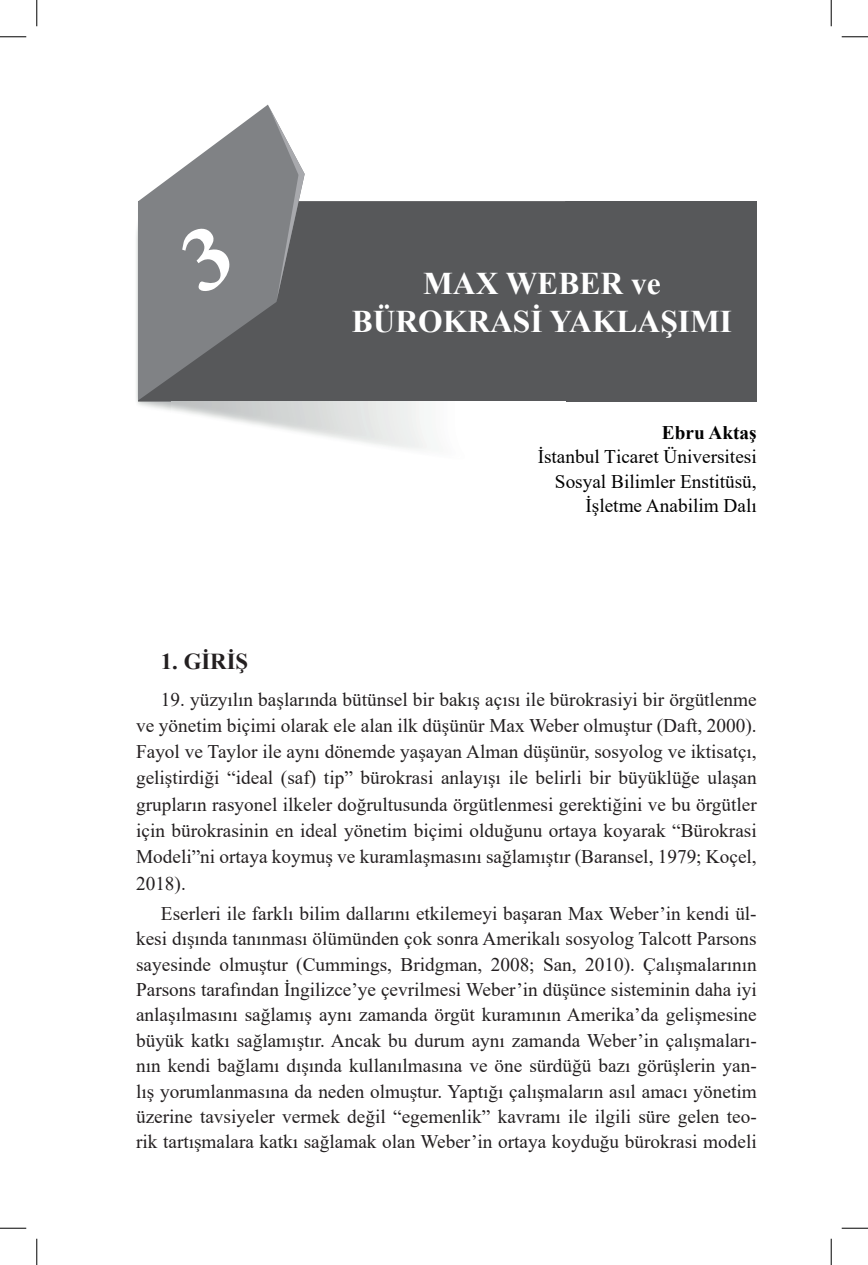
<style>
.page{position:relative;width:868px;height:1265px;background:#fff}
.page>*{position:absolute;margin:0;border:0;box-sizing:border-box;transform-origin:0 0}
.t1{font:700 31.5px/38.5px "Times New Roman";color:#fff;text-align:center}
.t2{font:700 22.75px "Times New Roman";color:#231f20}
.t3{font:19.25px/25.4px "Times New Roman";color:#231f20;text-align:justify}
.t4{font:19.25px/24.5px "Times New Roman";color:#000001;text-align:right}
.t5{font:700 19.25px "Times New Roman";color:#000001}
</style>
<div class="page">
<div style="left:138px;top:201px;width:618px;height:200px;background:#57585a"></div>
<img style="left:136px;top:224px;width:35px;height:187px">
<svg style="left:138px;top:105px;width:139px;height:295px;fill:#808285"></svg>
<svg style="left:269px;top:107px;width:35px;height:194px"></svg>
<svg style="left:0;top:36px;width:26px;height:1px"></svg>
<svg style="left:841px;top:36px;width:26px;height:1px"></svg>
<svg style="left:0;top:1227px;width:26px;height:1px"></svg>
<svg style="left:841px;top:1227px;width:26px;height:1px"></svg>
<svg style="left:36px;top:0;width:1px;height:26px"></svg>
<svg style="left:36px;top:1238px;width:1px;height:26px"></svg>
<svg style="left:830px;top:0;width:1px;height:26px"></svg>
<svg style="left:830px;top:1238px;width:1px;height:26px"></svg>
<div style="left:175px;top:222px;width:62px;height:72px;background:#808285"></div>
<h1 class="t1" style="left:351px;top:263px;width:382px">MAX WEBER ve<br>BÜROKRASİ YAKLAŞIMI</h1>
<p class="t5" style="left:661px;top:418px;width:96px">Ebru Aktaş</p>
<p class="t4" style="left:537px;top:444px;width:220px">İstanbul Ticaret Üniversitesi<br>Sosyal Bilimler Enstitüsü,<br>İşletme Anabilim Dalı</p>
<p class="t2" style="left:161px;top:645px;width:89px">1. GİRİŞ</p>
<p class="t3" style="left:136px;top:685px;width:622px;line-height:26.2px;text-indent:25px">19. yüzyılın başlarında bütünsel bir bakış açısı ile bürokrasiyi bir örgütlenme ve yönetim biçimi olarak ele alan ilk düşünür Max Weber olmuştur (Daft, 2000).<br>Fayol ve Taylor ile aynı dönemde yaşayan Alman düşünür, sosyolog ve iktisatçı, geliştirdiği “ideal (saf) tip” bürokrasi anlayışı ile belirli bir büyüklüğe ulaşan grupların rasyonel ilkeler doğrultusunda örgütlenmesi gerektiğini ve bu örgütler için bürokrasinin en ideal yönetim biçimi olduğunu ortaya koyarak “Bürokrasi Modeli”ni ortaya koymuş ve kuramlaşmasını sağlamıştır (Baransel, 1979; Koçel, 2018).</p>
<p class="t3" style="left:136px;top:899px;width:622px;text-indent:25px">Eserleri ile farklı bilim dallarını etkilemeyi başaran Max Weber’in kendi ül&shy;kesi dışında tanınması ölümünden çok sonra Amerikalı sosyolog Talcott Parsons sayesinde olmuştur (Cummings, Bridgman, 2008; San, 2010). Çalışmalarının Parsons tarafından İngilizce’ye çevrilmesi Weber’in düşünce sisteminin daha iyi anlaşılmasını sağlamış aynı zamanda örgüt kuramının Amerika’da gelişmesine büyük katkı sağlamıştır. Ancak bu durum aynı zamanda Weber’in çalışmaları&shy;nın kendi bağlamı dışında kullanılmasına ve öne sürdüğü bazı görüşlerin yan&shy;lış yorumlanmasına da neden olmuştur. Yaptığı çalışmaların asıl amacı yönetim üzerine tavsiyeler vermek değil “egemenlik” kavramı ile ilgili süre gelen teo&shy;rik tartışmalara katkı sağlamak olan Weber’in ortaya koyduğu bürokrasi modeli</p>
</div>
